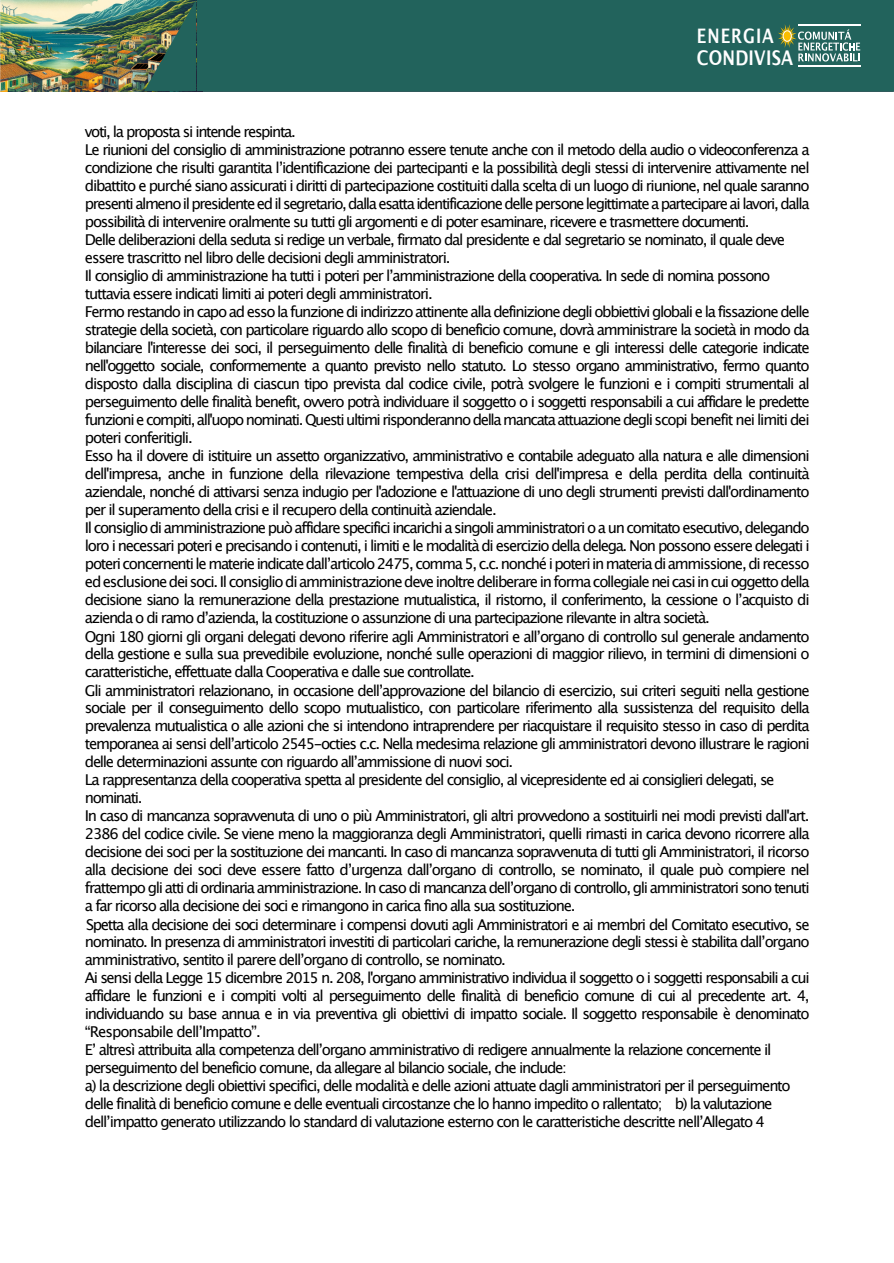
<style>
.page{position:relative;width:894px;height:1263px;background:#fff}
.page>*{position:absolute;margin:0;border:0;box-sizing:border-box;transform-origin:0 0}
.t1{font:700 20.25px "Lucida Grande";letter-spacing:.015em;color:#fff;scale:.81 1}
.t2{font:700 19.95px "Lucida Grande";letter-spacing:.06em;color:#fff;scale:.8 1}
.t3{font:15px/18px "Lucida Grande";letter-spacing:-.09em;color:#000}
</style>
<div class="page">
<div style="left:164px;top:0;width:729px;height:91px;background:#22635c"></div>
<svg style="left:778px;top:24px;width:83px;height:38px"></svg>
<hr style="left:798px;top:24px;width:62px;height:2px;background:#fff">
<hr style="left:798px;top:65px;width:62px;height:2px;background:#fff">
<img style="left:0;top:0;width:144px;height:91px">
<img style="left:144px;top:0;width:53px;height:91px">
<h2 class="t2" style="left:704px;top:27px;width:98px">ENERGIA</h2>
<h1 class="t1" style="left:704px;top:49px;width:121px">CONDIVISA</h1>
<p class="t3" style="left:85px;top:124px;width:726px">voti, la proposta si intende respinta.<br>Le riunioni del consiglio di amministrazione potranno essere tenute anche con il metodo della audio o videoconferenza a condizione che risulti garantita lʼidentificazione dei partecipanti e la possibilità degli stessi di intervenire attivamente nel dibattito e purché siano assicurati i diritti di partecipazione costituiti dalla scelta di un luogo di riunione, nel quale saranno presenti almeno il presidente ed il segretario, dalla esatta identificazione delle persone legittimate a partecipare ai lavori, dalla possibilità di intervenire oralmente su tutti gli argomenti e di poter esaminare, ricevere e trasmettere documenti.<br>Delle deliberazioni della seduta si redige un verbale, firmato dal presidente e dal segretario se nominato, il quale deve essere trascritto nel libro delle decisioni degli amministratori.<br>Il consiglio di amministrazione ha tutti i poteri per lʼamministrazione della cooperativa. In sede di nomina possono tuttavia essere indicati limiti ai poteri degli amministratori.<br>Fermo restando in capo ad esso la funzione di indirizzo attinente alla definizione degli obbiettivi globali e la fissazione delle strategie della società, con particolare riguardo allo scopo di beneficio comune, dovrà amministrare la società in modo da bilanciare l'interesse dei soci, il perseguimento delle finalità di beneficio comune e gli interessi delle categorie indicate nell'oggetto sociale, conformemente a quanto previsto nello statuto. Lo stesso organo amministrativo, fermo quanto disposto dalla disciplina di ciascun tipo prevista dal codice civile, potrà svolgere le funzioni e i compiti strumentali al perseguimento delle finalità benefit, ovvero potrà individuare il soggetto o i soggetti responsabili a cui affidare le predette funzioni e compiti, all'uopo nominati. Questi ultimi risponderanno della mancata attuazione degli scopi benefit nei limiti dei poteri conferitigli.<br>Esso ha il dovere di istituire un assetto organizzativo, amministrativo e contabile adeguato alla natura e alle dimensioni dell'impresa, anche in funzione della rilevazione tempestiva della crisi dell'impresa e della perdita della continuità aziendale, nonché di attivarsi senza indugio per l'adozione e l'attuazione di uno degli strumenti previsti dall'ordinamento per il superamento della crisi e il recupero della continuità aziendale.<br>Il consiglio di amministrazione può affidare specifici incarichi a singoli amministratori o a un comitato esecutivo, delegando loro i necessari poteri e precisando i contenuti, i limiti e le modalità di esercizio della delega. Non possono essere delegati i poteri concernenti le materie indicate dallʼarticolo 2475, comma 5, c.c. nonché i poteri in materia di ammissione, di recesso ed esclusione dei soci. Il consiglio di amministrazione deve inoltre deliberare in forma collegiale nei casi in cui oggetto della decisione siano la remunerazione della prestazione mutualistica, il ristorno, il conferimento, la cessione o lʼacquisto di azienda o di ramo dʼazienda, la costituzione o assunzione di una partecipazione rilevante in altra società.<br>Ogni 180 giorni gli organi delegati devono riferire agli Amministratori e allʼorgano di controllo sul generale andamento della gestione e sulla sua prevedibile evoluzione, nonché sulle operazioni di maggior rilievo, in termini di dimensioni o caratteristiche, effettuate dalla Cooperativa e dalle sue controllate.<br>Gli amministratori relazionano, in occasione dellʼapprovazione del bilancio di esercizio, sui criteri seguiti nella gestione sociale per il conseguimento dello scopo mutualistico, con particolare riferimento alla sussistenza del requisito della prevalenza mutualistica o alle azioni che si intendono intraprendere per riacquistare il requisito stesso in caso di perdita temporanea ai sensi dellʼarticolo 2545-octies c.c. Nella medesima relazione gli amministratori devono illustrare le ragioni delle determinazioni assunte con riguardo allʼammissione di nuovi soci.<br>La rappresentanza della cooperativa spetta al presidente del consiglio, al vicepresidente ed ai consiglieri delegati, se nominati.<br>In caso di mancanza sopravvenuta di uno o più Amministratori, gli altri provvedono a sostituirli nei modi previsti dall'art.<br>2386 del codice civile. Se viene meno la maggioranza degli Amministratori, quelli rimasti in carica devono ricorrere alla decisione dei soci per la sostituzione dei mancanti. In caso di mancanza sopravvenuta di tutti gli Amministratori, il ricorso alla decisione dei soci deve essere fatto dʼurgenza dallʼorgano di controllo, se nominato, il quale può compiere nel frattempo gli atti di ordinaria amministrazione. In caso di mancanza dellʼorgano di controllo, gli amministratori sono tenuti a far ricorso alla decisione dei soci e rimangono in carica fino alla sua sostituzione.<br>Spetta alla decisione dei soci determinare i compensi dovuti agli Amministratori e ai membri del Comitato esecutivo, se nominato. In presenza di amministratori investiti di particolari cariche, la remunerazione degli stessi è stabilita dallʼorgano amministrativo, sentito il parere dellʼorgano di controllo, se nominato.<br>Ai sensi della Legge 15 dicembre 2015 n. 208, l'organo amministrativo individua il soggetto o i soggetti responsabili a cui affidare le funzioni e i compiti volti al perseguimento delle finalità di beneficio comune di cui al precedente art. 4, individuando su base annua e in via preventiva gli obiettivi di impatto sociale. Il soggetto responsabile è denominato “Responsabile dellʼImpatto”.<br>Eʼ altresì attribuita alla competenza dellʼorgano amministrativo di redigere annualmente la relazione concernente il perseguimento del beneficio comune, da allegare al bilancio sociale, che include:<br>a) la descrizione degli obiettivi specifici, delle modalità e delle azioni attuate dagli amministratori per il perseguimento delle finalità di beneficio comune e delle eventuali circostanze che lo hanno impedito o rallentato; b) la valutazione dellʼimpatto generato utilizzando lo standard di valutazione esterno con le caratteristiche descritte nellʼAllegato 4</p>
</div>
